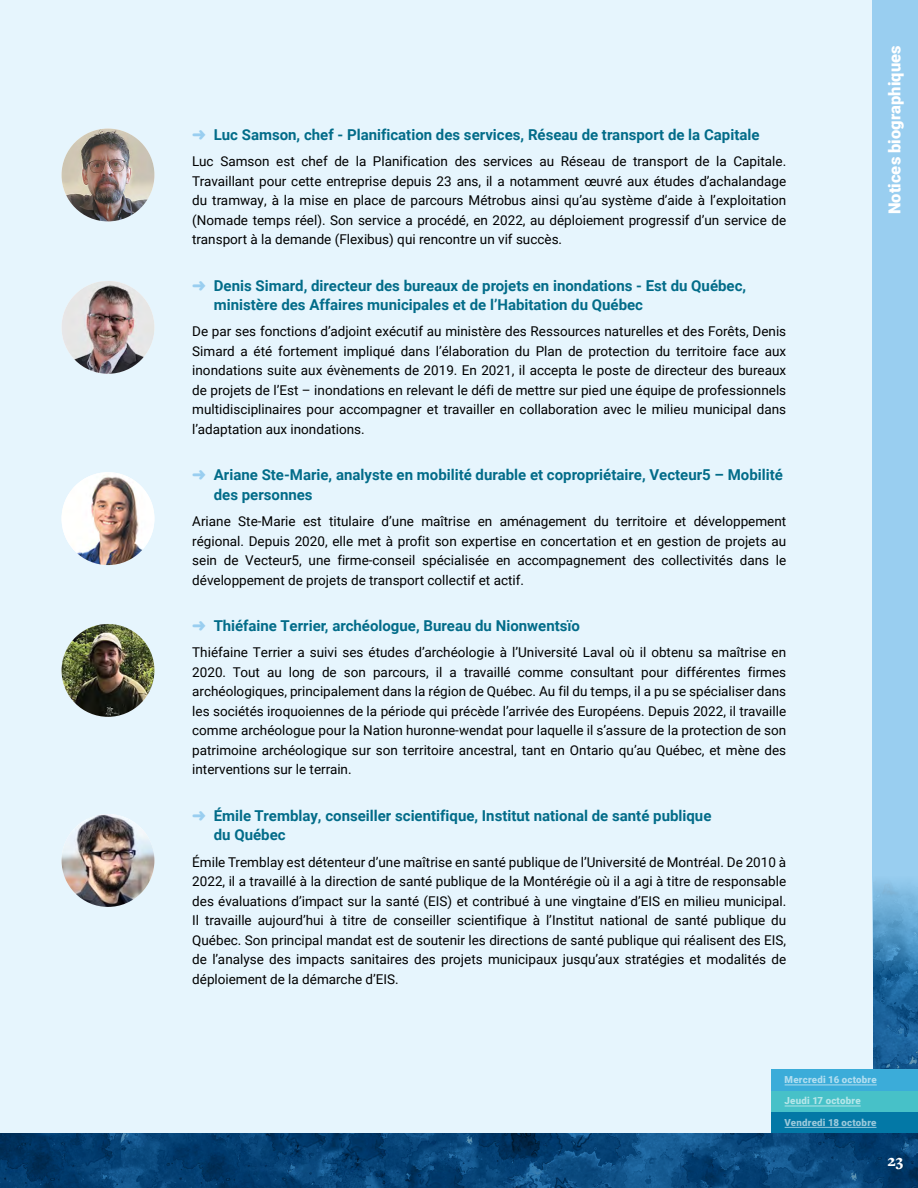
<style>
.page{position:relative;width:918px;height:1188px;background:#fff}
.page>*{position:absolute;margin:0;border:0;box-sizing:border-box;transform-origin:0 0}
.t1{font:900 16.5px "Roboto";letter-spacing:.005em;color:#fff}
.t2{font:900 16.5px "Freight Text Pro";color:#fff}
.t3{font:700 15px/19.5px "Roboto";color:#026c89}
.t4{font:13.5px/19.5px "Roboto";color:#000;text-align:justify}
.t5{font:900 9.75px "Roboto";letter-spacing:.02em;color:#9ac9db}
.t6{font:900 9.75px "Roboto";letter-spacing:.02em;color:#b1def0}
.t7{font:900 9.75px "Roboto";letter-spacing:.02em;color:#b5e6e9}
.s1{color:#99cef0}
</style>
<div class="page">
<svg style="left:0;top:1004px;width:918px;height:184px;background:#084477"></svg>
<div style="left:0;top:0;width:873px;height:1133px;background:#e6f5fd"></div>
<div style="left:872px;top:0;width:46px;height:1004px;background:#99cef0"></div>
<img style="left:62px;top:129px;width:92px;height:92px;border-radius:46px">
<img style="left:62px;top:472px;width:92px;height:93px;border-radius:46px">
<img style="left:62px;top:624px;width:92px;height:93px;border-radius:46px">
<img style="left:62px;top:814px;width:92px;height:93px;border-radius:46px">
<div style="left:771px;top:1112px;width:147px;height:21px;background:#0378a6"></div>
<hr style="left:785px;top:1127px;width:92px;height:1px;background:#9ac9db">
<div style="left:771px;top:1090px;width:147px;height:22px;background:#47c1c8"></div>
<hr style="left:785px;top:1106px;width:76px;height:1px;background:#b5e6e9">
<div style="left:771px;top:1069px;width:147px;height:21px;background:#3bacd9"></div>
<hr style="left:785px;top:1085px;width:92px;height:1px;background:#b1def0">
<img style="left:62px;top:281px;width:92px;height:93px;border-radius:46px">
<p class="t3" style="left:192px;top:124px;width:569px"><span class="s1">➜</span> Luc Samson, chef - Planification des services, Réseau de transport de la Capitale</p>
<p class="t4" style="left:192px;top:151px;width:596px">Luc Samson est chef de la Planification des services au Réseau de transport de la Capitale.<br>Travaillant pour cette entreprise depuis 23 ans, il a notamment œuvré aux études d’achalandage du tramway, à la mise en place de parcours Métrobus ainsi qu’au système d’aide à l’exploitation (Nomade temps réel). Son service a procédé, en 2022, au déploiement progressif d’un service de transport à la demande (Flexibus) qui rencontre un vif succès.</p>
<p class="t3" style="left:214px;top:275px;width:534px;text-indent:-22px"><span class="s1">➜</span> Denis Simard, directeur des bureaux de projets en inondations - Est du Québec, ministère des Affaires municipales et de l’Habitation du Québec</p>
<p class="t4" style="left:192px;top:321px;width:596px">De par ses fonctions d’adjoint exécutif au ministère des Ressources naturelles et des Forêts, Denis Simard a été fortement impliqué dans l’élaboration du Plan de protection du territoire face aux inondations suite aux évènements de 2019. En 2021, il accepta le poste de directeur des bureaux de projets de l’Est – inondations en relevant le défi de mettre sur pied une équipe de professionnels multidisciplinaires pour accompagner et travailler en collaboration avec le milieu municipal dans l’adaptation aux inondations.</p>
<p class="t3" style="left:214px;top:465px;width:571px;text-indent:-22px"><span class="s1">➜</span> Ariane Ste-Marie, analyste en mobilité durable et copropriétaire, Vecteur5 – Mobilité des personnes</p>
<p class="t4" style="left:192px;top:511px;width:596px">Ariane Ste-Marie est titulaire d’une maîtrise en aménagement du territoire et développement régional. Depuis 2020, elle met à profit son expertise en concertation et en gestion de projets au sein de Vecteur5, une firme-conseil spécialisée en accompagnement des collectivités dans le développement de projets de transport collectif et actif.</p>
<p class="t3" style="left:192px;top:616px;width:389px"><span class="s1">➜</span> Thiéfaine Terrier, archéologue, Bureau du Nionwentsïo</p>
<p class="t4" style="left:192px;top:642px;width:596px">Thiéfaine Terrier a suivi ses études d’archéologie à l’Université Laval où il obtenu sa maîtrise en 2020. Tout au long de son parcours, il a travaillé comme consultant pour différentes firmes archéologiques, principalement dans la région de Québec. Au fil du temps, il a pu se spécialiser dans les sociétés iroquoiennes de la période qui précède l’arrivée des Européens. Depuis 2022, il travaille comme archéologue pour la Nation huronne-wendat pour laquelle il s’assure de la protection de son patrimoine archéologique sur son territoire ancestral, tant en Ontario qu’au Québec, et mène des interventions sur le terrain.</p>
<p class="t3" style="left:214px;top:805px;width:499px;text-indent:-22px"><span class="s1">➜</span> Émile Tremblay, conseiller scientifique, Institut national de santé publique du Québec</p>
<p class="t4" style="left:192px;top:852px;width:596px">Émile Tremblay est détenteur d’une maîtrise en santé publique de l’Université de Montréal. De 2010 à 2022, il a travaillé à la direction de santé publique de la Montérégie où il a agi à titre de responsable des évaluations d’impact sur la santé (EIS) et contribué à une vingtaine d’EIS en milieu municipal.<br>Il travaille aujourd’hui à titre de conseiller scientifique à l’Institut national de santé publique du Québec. Son principal mandat est de soutenir les directions de santé publique qui réalisent des EIS, de l’analyse des impacts sanitaires des projets municipaux jusqu’aux stratégies et modalités de déploiement de la démarche d’EIS.</p>
<p class="t1" style="left:883px;top:214px;width:171px;rotate:-90deg">Notices biographiques</p>
<p class="t6" style="left:785px;top:1073px;width:94px">Mercredi 16 octobre</p>
<p class="t7" style="left:785px;top:1094px;width:78px">Jeudi 17 octobre</p>
<p class="t5" style="left:785px;top:1116px;width:93px">Vendredi 18 octobre</p>
<p class="t2" style="left:888px;top:1150px;width:17px">23</p>
</div>
